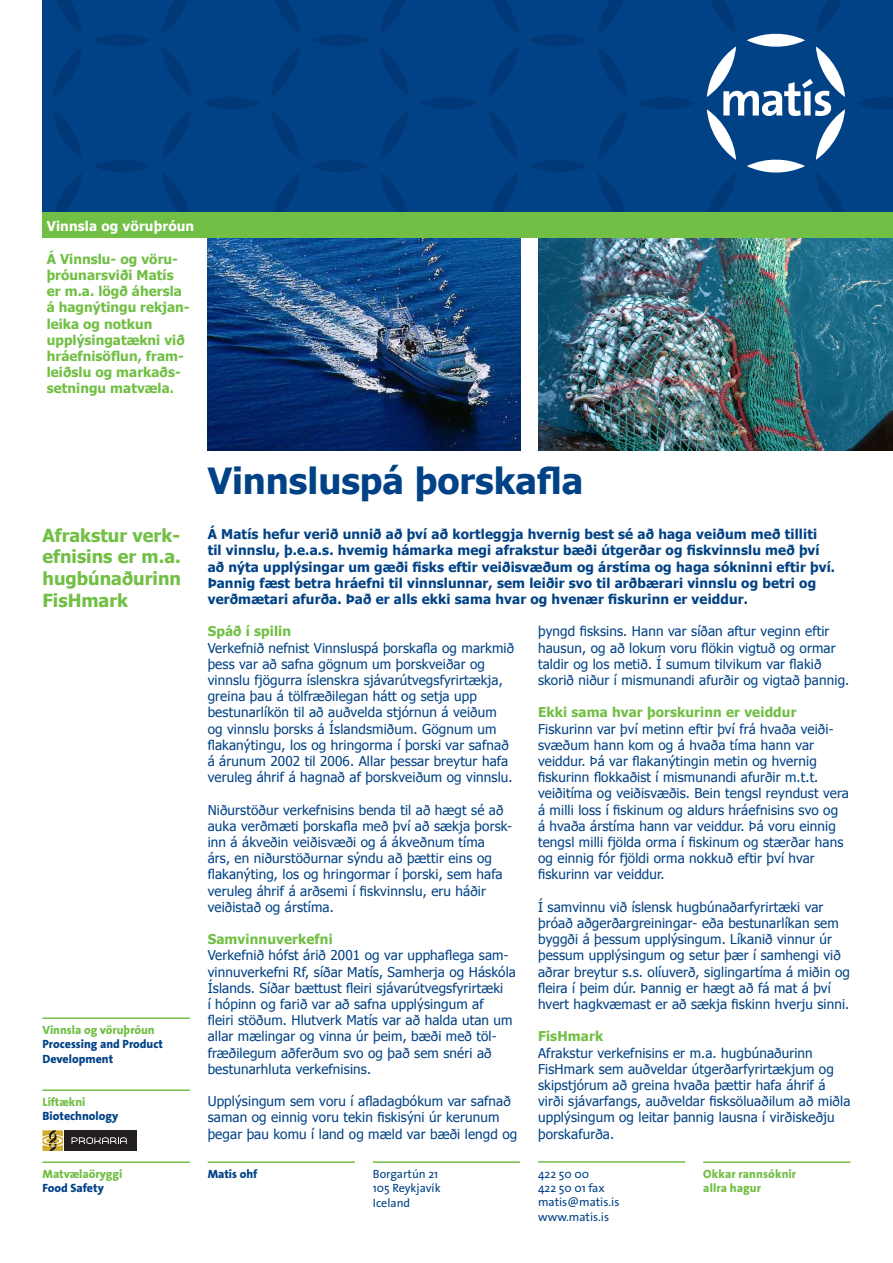
<style>
.page{position:relative;width:893px;height:1263px;background:#fff}
.page>*{position:absolute;margin:0;border:0;box-sizing:border-box;transform-origin:0 0}
.t1{font:700 36px "Tahoma";color:#014286}
.t2{font:700 18px/21.6px "Tahoma";color:#71bf44}
.t3{font:13.5px/16.2px "Tahoma";letter-spacing:.01em;color:#014286}
.t4{font:700 13.5px/16.2px "Tahoma";letter-spacing:.01em;color:#014286}
.t5{font:700 13.5px/16.2px "Tahoma";letter-spacing:.005em;color:#71bf44}
.t6{font:700 13.5px "Tahoma";letter-spacing:.01em;color:#fff}
.t7{font:800 12px/14.4px "The Sans B8";color:#71bf44}
.t8{font:800 12px "The Sans B8";color:#014286}
.t9{font:12px "The Sans B5 Plain";color:#014286}
.t10{font:12px "The Sans";color:#014286}
.s1{font-family:"The Sans"}
.s2{font-family:"The Sans B5 Plain"}
</style>
<div class="page">
<hr style="left:208px;top:1161px;width:147px;height:2px;background:#71bf44">
<hr style="left:373px;top:1161px;width:147px;height:2px;background:#71bf44">
<hr style="left:538px;top:1161px;width:147px;height:2px;background:#71bf44">
<hr style="left:703px;top:1161px;width:147px;height:2px;background:#71bf44">
<hr style="left:43px;top:1017px;width:147px;height:2px;background:#71bf44">
<hr style="left:43px;top:1089px;width:147px;height:2px;background:#71bf44">
<hr style="left:43px;top:1161px;width:147px;height:2px;background:#71bf44">
<div style="left:64px;top:1130px;width:73px;height:21px;background:#231f20"></div>
<svg style="left:72px;top:1137px;width:55px;height:7px"></svg>
<svg style="left:43px;top:1130px;width:20px;height:21px"></svg>
<div style="left:43px;top:0;width:850px;height:213px;background:#014286"></div>
<svg style="left:53px;top:173px;width:29px;height:40px"></svg>
<svg style="left:53px;top:110px;width:29px;height:49px"></svg>
<svg style="left:53px;top:47px;width:29px;height:49px"></svg>
<svg style="left:57px;top:0;width:25px;height:33px"></svg>
<svg style="left:162px;top:173px;width:29px;height:40px"></svg>
<svg style="left:94px;top:160px;width:56px;height:12px"></svg>
<svg style="left:162px;top:110px;width:29px;height:49px"></svg>
<svg style="left:162px;top:47px;width:29px;height:49px"></svg>
<svg style="left:94px;top:34px;width:56px;height:12px"></svg>
<svg style="left:162px;top:0;width:25px;height:33px"></svg>
<svg style="left:271px;top:173px;width:29px;height:40px"></svg>
<svg style="left:271px;top:110px;width:29px;height:49px"></svg>
<svg style="left:203px;top:97px;width:56px;height:12px"></svg>
<svg style="left:271px;top:47px;width:29px;height:49px"></svg>
<svg style="left:275px;top:0;width:25px;height:33px"></svg>
<svg style="left:380px;top:173px;width:29px;height:40px"></svg>
<svg style="left:312px;top:160px;width:56px;height:12px"></svg>
<svg style="left:380px;top:110px;width:29px;height:49px"></svg>
<svg style="left:380px;top:47px;width:29px;height:49px"></svg>
<svg style="left:312px;top:34px;width:56px;height:12px"></svg>
<svg style="left:380px;top:0;width:25px;height:33px"></svg>
<svg style="left:489px;top:173px;width:29px;height:40px"></svg>
<svg style="left:489px;top:110px;width:29px;height:49px"></svg>
<svg style="left:421px;top:97px;width:56px;height:12px"></svg>
<svg style="left:489px;top:47px;width:29px;height:49px"></svg>
<svg style="left:493px;top:0;width:25px;height:33px"></svg>
<svg style="left:598px;top:173px;width:29px;height:40px"></svg>
<svg style="left:530px;top:160px;width:56px;height:12px"></svg>
<svg style="left:598px;top:110px;width:29px;height:49px"></svg>
<svg style="left:598px;top:47px;width:29px;height:49px"></svg>
<svg style="left:530px;top:34px;width:56px;height:12px"></svg>
<svg style="left:598px;top:0;width:25px;height:33px"></svg>
<svg style="left:639px;top:97px;width:56px;height:12px"></svg>
<svg style="left:857px;top:97px;width:36px;height:12px"></svg>
<svg style="left:707px;top:0;width:138px;height:213px"></svg>
<div style="left:43px;top:213px;width:850px;height:25px;background:#71bf44"></div>
<img style="left:208px;top:238px;width:312px;height:213px">
<img style="left:538px;top:238px;width:355px;height:213px">
<p class="t6" style="left:47px;top:218px;width:149px">Vinnsla og vöruþróun</p>
<p class="t5" style="left:47px;top:250px;width:144px">Á Vinnslu- og vöru&shy;þróunarsviði Matís er m.a. lögð áhersla á hagnýtingu rekjan-</p>
<p class="t5" style="left:47px;top:315px;width:140px">leika og notkun upplýsingatækni við hráefnisöflun, fram&shy;leiðslu og markaðs&shy;setningu matvæla.</p>
<p class="t2" style="left:43px;top:524px;width:140px">Afrakstur verk&shy;efnisins er m.a. hugbúnaðurinn<br>FisHmark</p>
<p class="t7" style="left:43px;top:1023px;width:114px">Vinnsla og vöruþróun</p>
<p class="t8" style="left:43px;top:1038px;width:122px">Processing and Product</p>
<p class="t8" style="left:43px;top:1052px;width:72px">Development</p>
<p class="t7" style="left:43px;top:1095px;width:44px">Líftækni</p>
<p class="t8" style="left:43px;top:1110px;width:77px">Biotechnology</p>
<p class="t7" style="left:43px;top:1167px;width:81px">Matvælaöryggi</p>
<p class="t8" style="left:43px;top:1182px;width:63px">Food Safety</p>
<p class="t1" style="left:208px;top:458px;width:377px">Vinnsluspá þorskafla</p>
<p class="t4" style="left:208px;top:526px;width:629px">Á Matís hefur verið unnið að því að kortleggja hvernig best sé að haga veiðum með tilliti<br>til vinnslu, þ.e.a.s. hvemig hámarka megi afrakstur bæði útgerðar og fiskvinnslu með því að nýta upplýsingar um gæði fisks eftir veiðisvæðum og árstíma og haga sókninni eftir því.<br>Þannig fæst betra hráefni til vinnslunnar, sem leiðir svo til arðbærari vinnslu og betri og verðmætari afurða. Það er alls ekki sama hvar og hvenær fiskurinn er veiddur.</p>
<p class="t5" style="left:208px;top:623px;width:85px">Spáð í spilin</p>
<p class="t3" style="left:208px;top:639px;width:308px">Verkefnið nefnist Vinnsluspá þorskafla og markmið þess var að safna gögnum um þorskveiðar og vinnslu fjögurra íslenskra sjávarútvegsfyrirtækja, greina þau á tölfræðilegan hátt og setja upp bestunarlíkön til að auðvelda stjórnun á veiðum og vinnslu þorsks á Íslandsmiðum. Gögnum um flakanýtingu, los og hringorma í þorski var safnað á árunum 2002 til 2006. Allar þessar breytur hafa veruleg áhrif á hagnað af þorskveiðum og vinnslu.</p>
<p class="t3" style="left:208px;top:801px;width:306px">Niðurstöður verkefnisins benda til að hægt sé að auka verðmæti þorskafla með því að sækja þorsk&shy;inn á ákveðin veiðisvæði og á ákveðnum tíma<br>árs, en niðurstöðurnar sýndu að þættir eins og flakanýting, los og hringormar í þorski, sem hafa veruleg áhrif á arðsemi í fiskvinnslu, eru háðir veiðistað og árstíma.</p>
<p class="t5" style="left:208px;top:931px;width:127px">Samvinnuverkefni</p>
<p class="t3" style="left:208px;top:947px;width:310px">Verkefnið hófst árið 2001 og var upphaflega sam&shy;vinnuverkefni Rf, síðar Matís, Samherja og Háskóla Íslands. Síðar bættust fleiri sjávarútvegsfyrirtæki<br>í hópinn og farið var að safna upplýsingum af<br>fleiri stöðum. Hlutverk Matís var að halda utan um allar mælingar og vinna úr þeim, bæði með töl&shy;fræðilegum aðferðum svo og það sem snéri að bestunarhluta verkefnisins.</p>
<p class="t3" style="left:208px;top:1093px;width:311px">Upplýsingum sem voru í afladagbókum var safnað saman og einnig voru tekin fiskisýni úr kerunum þegar þau komu í land og mæld var bæði lengd og</p>
<p class="t3" style="left:538px;top:623px;width:313px">þyngd fisksins. Hann var síðan aftur veginn eftir hausun, og að lokum voru flökin vigtuð og ormar taldir og los metið. Í sumum tilvikum var flakið skorið niður í mismunandi afurðir og vigtað þannig.</p>
<p class="t5" style="left:538px;top:704px;width:260px">Ekki sama hvar þorskurinn er veiddur</p>
<p class="t3" style="left:538px;top:720px;width:312px">Fiskurinn var því metinn eftir því frá hvaða veiði&shy;svæðum hann kom og á hvaða tíma hann var veiddur. Þá var flakanýtingin metin og hvernig fiskurinn flokkaðist í mismunandi afurðir m.t.t. veiðitíma og veiðisvæðis. Bein tengsl reyndust vera á milli loss í fiskinum og aldurs hráefnisins svo og<br>á hvaða árstíma hann var veiddur. Þá voru einnig tengsl milli fjölda orma í fiskinum og stærðar hans og einnig fór fjöldi orma nokkuð eftir því hvar fiskurinn var veiddur.</p>
<p class="t3" style="left:538px;top:898px;width:313px">Í samvinnu við íslensk hugbúnaðarfyrirtæki var þróað aðgerðargreiningar- eða bestunarlíkan sem byggði á þessum upplýsingum. Líkanið vinnur úr þessum upplýsingum og setur þær í samhengi við aðrar breytur s.s. olíuverð, siglingartíma á miðin og fleira í þeim dúr. Þannig er hægt að fá mat á því hvert hagkvæmast er að sækja fiskinn hverju sinni.</p>
<p class="t5" style="left:538px;top:1028px;width:67px">FisHmark</p>
<p class="t3" style="left:538px;top:1044px;width:314px">Afrakstur verkefnisins er m.a. hugbúnaðurinn FisHmark sem auðveldar útgerðarfyrirtækjum og skipstjórum að greina hvaða þættir hafa áhrif á virði sjávarfangs, auðveldar fisksöluaðilum að miðla upplýsingum og leitar þannig lausna í virðiskeðju þorskafurða.</p>
<p class="t8" style="left:208px;top:1167px;width:51px">Matís ohf</p>
<p class="t9" style="left:373px;top:1167px;width:67px">Borgartún <span class="s1">21</span></p>
<p class="t9" style="left:373px;top:1182px;width:69px"><span class="s1">105</span> Reykjavík</p>
<p class="t9" style="left:373px;top:1196px;width:39px">Iceland</p>
<p class="t10" style="left:538px;top:1163px;width:52px">422 50 00</p>
<p class="t10" style="left:538px;top:1178px;width:68px">422 50 01 <span class="s2">fax</span></p>
<p class="t9" style="left:538px;top:1196px;width:83px">matis@matis.is</p>
<p class="t9" style="left:538px;top:1210px;width:73px">www.matis.is</p>
<p class="t7" style="left:703px;top:1167px;width:94px">Okkar rannsóknir allra hagur</p>
</div>
